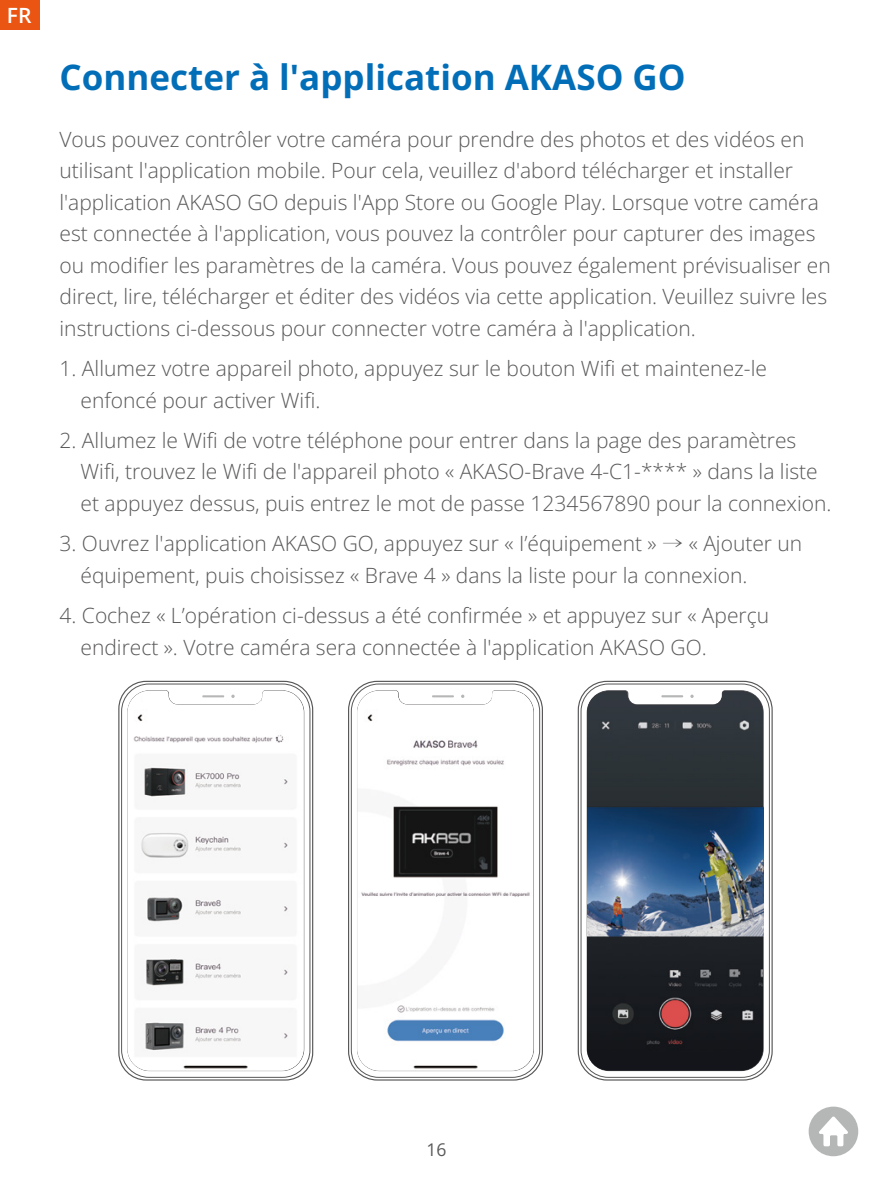
<style>
.page{position:relative;width:893px;height:1191px;background:#fff}
.page>*{position:absolute;margin:0;border:0;box-sizing:border-box;transform-origin:0 0}
.t1{font:700 35px "Open Sans";color:#036eb8}
.t2{font:300 21px/31.5px "Open Sans";color:#595757}
.t3{font:600 21px "Open Sans";color:#fff}
.t4{font:17.5px "Open Sans";color:#595757}
.s1{font-family:"Adobe Song Std"}
</style>
<div class="page">
<svg style="left:809px;top:1106px;width:49px;height:50px"></svg>
<div style="left:118px;top:681px;width:195px;height:399px;border:1px solid #595757;border-radius:28px"></div>
<div style="left:121px;top:683px;width:189px;height:394px;border:1px solid #595757;border-radius:27px"></div>
<img style="left:128px;top:691px;width:176px;height:379px">
<div style="left:143px;top:694px;width:151px;height:13px;background:#fff"></div>
<div style="left:348px;top:681px;width:195px;height:399px;border:1px solid #595757;border-radius:29px"></div>
<div style="left:351px;top:683px;width:189px;height:394px;border:1px solid #595757;border-radius:27px"></div>
<img style="left:357px;top:691px;width:176px;height:379px">
<div style="left:373px;top:694px;width:151px;height:13px;background:#fff"></div>
<hr style="left:432px;top:695px;width:22px;height:2px;background:#b5b6b6">
<div style="left:578px;top:681px;width:195px;height:399px;border:1px solid #595757;border-radius:29px"></div>
<div style="left:581px;top:683px;width:189px;height:394px;border:1px solid #595757;border-radius:27px"></div>
<img style="left:587px;top:694px;width:176px;height:376px">
<img style="left:587px;top:807px;width:176px;height:129px">
<div style="left:0;top:0;width:40px;height:30px;background:#ea5514"></div>
<p class="t3" style="left:7px;top:1px;width:26px">FR</p>
<h1 class="t1" style="left:60px;top:53px;width:628px">Connecter à l'application AKASO GO</h1>
<p class="t2" style="left:60px;top:123px;width:773px">Vous pouvez contrôler votre caméra pour prendre des photos et des vidéos en utilisant l'application mobile. Pour cela, veuillez d'abord télécharger et installer l'application AKASO GO depuis l'App Store ou Google Play. Lorsque votre caméra est connectée à l'application, vous pouvez la contrôler pour capturer des images ou modifier les paramètres de la caméra. Vous pouvez également prévisualiser en direct, lire, télécharger et éditer des vidéos via cette application. Veuillez suivre les instructions ci-dessous pour connecter votre caméra à l'application.</p>
<p class="t2" style="left:81px;top:352px;width:688px;text-indent:-21px">1. Allumez votre appareil photo, appuyez sur le bouton Wifi et maintenez-le enfoncé pour activer Wifi.</p>
<p class="t2" style="left:81px;top:424px;width:752px;text-indent:-21px">2. Allumez le Wifi de votre téléphone pour entrer dans la page des paramètres<br>Wifi, trouvez le Wifi de l'appareil photo « AKASO-Brave 4-C1-**** » dans la liste et appuyez dessus, puis entrez le mot de passe 1234567890 pour la connexion.</p>
<p class="t2" style="left:81px;top:527px;width:723px;text-indent:-21px">3. Ouvrez l'application AKASO GO, appuyez sur « I’équipement » <span class="s1">→</span> « Ajouter un équipement, puis choisissez « Brave 4 » dans la liste pour la connexion.</p>
<p class="t2" style="left:81px;top:599px;width:690px;text-indent:-21px">4. Cochez « L’opération ci-dessus a été confirmée » et appuyez sur « Aperçu endirect ». Votre caméra sera connectée à l'application AKASO GO.</p>
<p class="t4" style="left:426px;top:1138px;width:22px">16</p>
</div>
